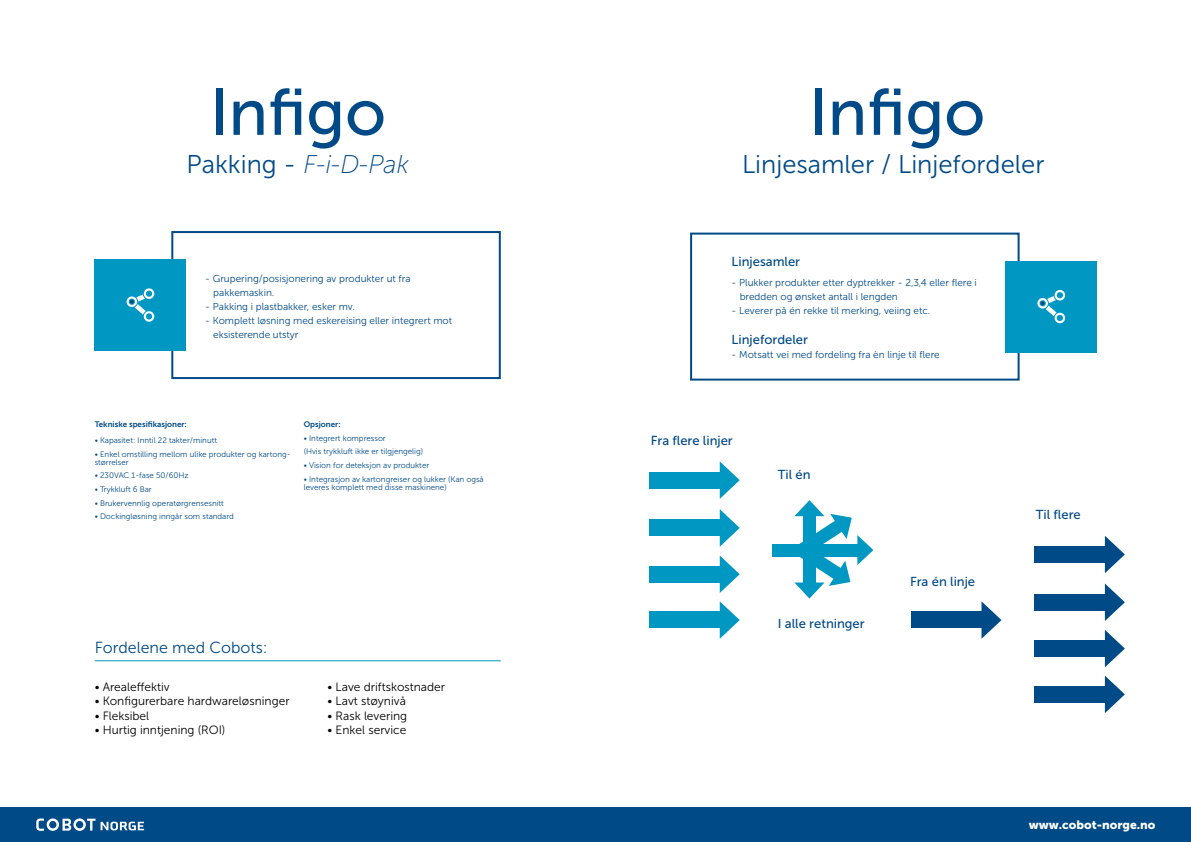
<style>
.page{position:relative;width:1191px;height:842px;background:#fff}
.page>*{position:absolute;margin:0;border:0;box-sizing:border-box;transform-origin:0 0}
.t1{font:65.5px "Museo Sans 500";color:#004a87}
.t2{font:25.6px "Museo Sans 300";color:#004a87}
.t3{font:italic 25.6px "Museo Sans 100";color:#004a87}
.t4{font:16px "Museo Sans 300";color:#004a87}
.t5{font:13px "Museo Sans 500";color:#004a87}
.t6{font:12px "Museo Sans 300";color:#000}
.t7{font:12px "Museo Sans 900";color:#fff}
.t8{font:10px/14px "Museo Sans 300";color:#004a87}
.t9{font:8px/8px "Museo Sans 300";color:#004a87}
.t10{font:8px "Museo Sans 700";color:#004a87}
.s1{font-family:"Museo Sans 300";font-style:normal}
</style>
<div class="page">
<div style="left:171px;top:231px;width:330px;height:148px;background:#fff;border:2px solid #004a87"></div>
<div style="left:690px;top:233px;width:329px;height:148px;background:#fff;border:2px solid #004a87"></div>
<div style="left:95px;top:259px;width:91px;height:92px;background:#0098c2"></div>
<div style="left:1005px;top:261px;width:92px;height:91px;background:#0098c2"></div>
<div style="left:649px;top:472px;width:77px;height:16px;background:#0098c2"></div>
<svg style="left:720px;top:461px;width:19px;height:38px"></svg>
<div style="left:1034px;top:546px;width:77px;height:16px;background:#004a87"></div>
<svg style="left:1104px;top:536px;width:20px;height:37px"></svg>
<div style="left:649px;top:520px;width:77px;height:16px;background:#0098c2"></div>
<svg style="left:720px;top:509px;width:19px;height:38px"></svg>
<div style="left:1034px;top:594px;width:77px;height:16px;background:#004a87"></div>
<svg style="left:1104px;top:583px;width:20px;height:38px"></svg>
<div style="left:772px;top:543px;width:90px;height:13px;background:#0098c2"></div>
<svg style="left:794px;top:500px;width:79px;height:98px"></svg>
<div style="left:649px;top:566px;width:77px;height:16px;background:#0098c2"></div>
<svg style="left:720px;top:555px;width:19px;height:38px"></svg>
<div style="left:1034px;top:640px;width:77px;height:16px;background:#004a87"></div>
<svg style="left:1104px;top:630px;width:20px;height:37px"></svg>
<div style="left:649px;top:612px;width:77px;height:16px;background:#0098c2"></div>
<svg style="left:720px;top:601px;width:19px;height:38px"></svg>
<div style="left:1034px;top:686px;width:77px;height:16px;background:#004a87"></div>
<svg style="left:1104px;top:676px;width:20px;height:37px"></svg>
<div style="left:911px;top:612px;width:76px;height:16px;background:#004a87"></div>
<svg style="left:981px;top:601px;width:20px;height:38px"></svg>
<svg style="left:127px;top:288px;width:27px;height:34px"></svg>
<svg style="left:1037px;top:290px;width:28px;height:33px"></svg>
<hr style="left:95px;top:660px;width:406px;height:1px;background:#0098c2">
<div style="left:0;top:807px;width:1191px;height:35px;background:#004a87"></div>
<svg style="left:36px;top:818px;width:59px;height:13px"></svg>
<svg style="left:101px;top:822px;width:43px;height:8px"></svg>
<h1 class="t1" style="left:209px;top:76px;width:178px">Infigo</h1>
<h2 class="t3" style="left:186px;top:151px;width:224px"><span class="s1">Pakking -</span> F-i-D-Pak</h2>
<h2 class="t2" style="left:742px;top:150px;width:304px">Linjesamler / Linjefordeler</h2>
<h1 class="t1" style="left:808px;top:76px;width:178px">Infigo</h1>
<p class="t8" style="left:213px;top:272px;width:199px;text-indent:-8px">- Grupering/posisjonering av produkter ut fra pakkemaskin.</p>
<p class="t8" style="left:205px;top:300px;width:151px">- Pakking i plastbakker, esker mv.</p>
<p class="t8" style="left:213px;top:314px;width:240px;text-indent:-8px">- Komplett løsning med eskereising eller integrert mot eksisterende utstyr</p>
<p class="t10" style="left:95px;top:420px;width:94px">Tekniske spesifikasjoner:</p>
<p class="t9" style="left:95px;top:436px;width:124px">• Kapasitet: Inntil 22 takter/minutt</p>
<p class="t9" style="left:95px;top:450px;width:197px">• Enkel omstilling mellom ulike produkter og kartong&shy;størrelser</p>
<p class="t9" style="left:95px;top:472px;width:95px">• 230VAC 1-fase 50/60Hz</p>
<p class="t9" style="left:95px;top:485px;width:59px">• Trykkluft 6 Bar</p>
<p class="t9" style="left:95px;top:499px;width:131px">• Brukervennlig operatørgrensesnitt</p>
<p class="t9" style="left:95px;top:513px;width:141px">• Dockingløsning inngår som standard</p>
<p class="t10" style="left:304px;top:420px;width:38px">Opsjoner:</p>
<p class="t9" style="left:304px;top:431px;width:121px;line-height:13.7px">• Integrert kompressor<br>(Hvis trykkluft ikke er tilgjengelig)</p>
<p class="t9" style="left:304px;top:461px;width:127px">• Vision for deteksjon av produkter</p>
<p class="t9" style="left:304px;top:475px;width:181px">• Integrasjon av kartongreiser og lukker (Kan også leveres komplett med disse maskinene)</p>
<h3 class="t4" style="left:95px;top:639px;width:174px">Fordelene med Cobots:</h3>
<h3 class="t6" style="left:95px;top:680px;width:77px">• Arealeffektiv</h3>
<h3 class="t6" style="left:95px;top:695px;width:196px">• Konfigurerbare hardwareløsninger</h3>
<h3 class="t6" style="left:95px;top:709px;width:56px">• Fleksibel</h3>
<h3 class="t6" style="left:95px;top:724px;width:132px">• Hurtig inntjening (ROI)</h3>
<h3 class="t6" style="left:327px;top:680px;width:119px">• Lave driftskostnader</h3>
<h3 class="t6" style="left:327px;top:695px;width:80px">• Lavt støynivå</h3>
<h3 class="t6" style="left:327px;top:709px;width:81px">• Rask levering</h3>
<h3 class="t6" style="left:327px;top:724px;width:80px">• Enkel service</h3>
<h3 class="t5" style="left:731px;top:255px;width:70px">Linjesamler</h3>
<p class="t8" style="left:739px;top:275px;width:239px;text-indent:-8px">- Plukker produkter etter dyptrekker - 2,3,4 eller flere i bredden og ønsket antall i lengden</p>
<p class="t8" style="left:731px;top:303px;width:200px">- Leverer på én rekke til merking, veiing etc.</p>
<h3 class="t5" style="left:731px;top:333px;width:78px">Linjefordeler</h3>
<p class="t8" style="left:731px;top:348px;width:210px">- Motsatt vei med fordeling fra èn linje til flere</p>
<h3 class="t5" style="left:651px;top:433px;width:84px">Fra flere linjer</h3>
<h3 class="t5" style="left:778px;top:467px;width:34px">Til én</h3>
<h3 class="t5" style="left:778px;top:616px;width:88px">I alle retninger</h3>
<h3 class="t5" style="left:910px;top:574px;width:67px">Fra én linje</h3>
<h3 class="t5" style="left:1036px;top:507px;width:46px">Til flere</h3>
<h3 class="t7" style="left:1028px;top:818px;width:128px">www.cobot-norge.no</h3>
</div>
